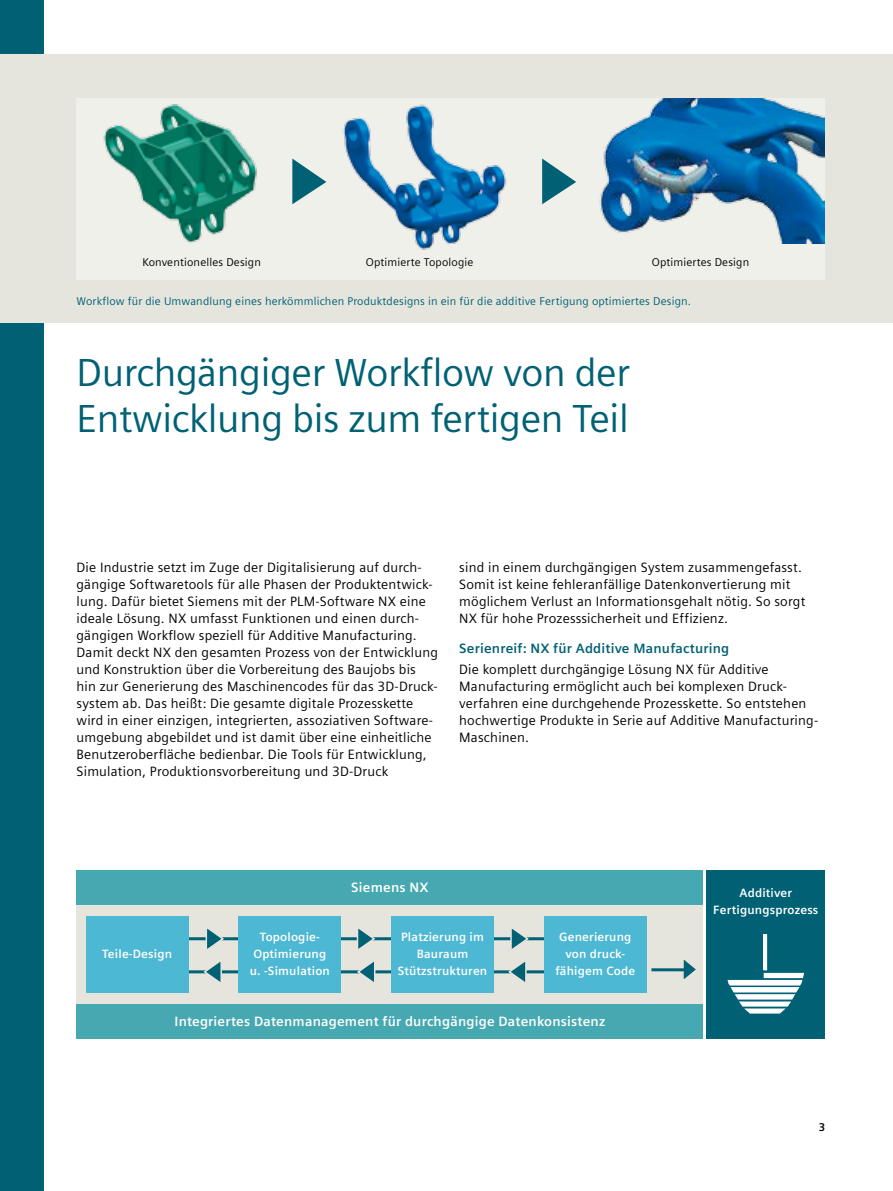
<style>
.page{position:relative;width:893px;height:1191px;background:#fff}
.page>*{position:absolute;margin:0;border:0;box-sizing:border-box;transform-origin:0 0}
.t1{font:39px/46.8px "Siemens Sans Global";letter-spacing:-.01em;color:#006174}
.t2{font:13.5px/17px "Siemens Sans Global";letter-spacing:.015em;color:#000}
.t3{font:700 13.5px "Siemens Sans Global";letter-spacing:.015em;color:#fff}
.t4{font:700 13.5px "Siemens Sans Global";letter-spacing:.015em;color:#006174}
.t5{font:700 12px/17px "Siemens Sans Global";letter-spacing:.015em;color:#fff;text-align:center}
.t6{font:11.25px "Siemens Sans Global";letter-spacing:.015em;color:#006174}
.t7{font:11.25px "Siemens Sans Global";letter-spacing:.015em;color:#000}
.t8{font:700 11.25px "Siemens Sans Global";color:#000}
</style>
<div class="page">
<div style="left:0;top:0;width:44px;height:1191px;background:#006174"></div>
<div style="left:0;top:54px;width:893px;height:269px;background:#e5e4dd"></div>
<div style="left:77px;top:98px;width:748px;height:181px;background:#f0f0eb"></div>
<img style="left:103px;top:104px;width:154px;height:140px">
<img style="left:343px;top:104px;width:164px;height:146px">
<img style="left:599px;top:98px;width:226px;height:146px">
<svg style="left:292px;top:158px;width:34px;height:46px"></svg>
<svg style="left:542px;top:158px;width:34px;height:46px"></svg>
<div style="left:77px;top:873px;width:626px;height:164px;background:#e5e4dd"></div>
<div style="left:707px;top:870px;width:118px;height:168px;background:#006174"></div>
<div style="left:77px;top:870px;width:626px;height:34px;background:#46a8b1"></div>
<div style="left:77px;top:1004px;width:626px;height:34px;background:#46a8b1"></div>
<hr style="left:140px;top:937px;width:472px;height:3px;background:#006174">
<hr style="left:120px;top:970px;width:472px;height:3px;background:#006174">
<svg style="left:507px;top:928px;width:23px;height:54px"></svg>
<svg style="left:355px;top:929px;width:22px;height:53px"></svg>
<svg style="left:202px;top:928px;width:23px;height:54px"></svg>
<div style="left:86px;top:915px;width:102px;height:77px;background:#4db8d3"></div>
<div style="left:239px;top:915px;width:102px;height:77px;background:#4db8d3"></div>
<div style="left:392px;top:915px;width:102px;height:77px;background:#4db8d3"></div>
<div style="left:544px;top:915px;width:102px;height:77px;background:#4db8d3"></div>
<svg style="left:681px;top:960px;width:15px;height:19px"></svg>
<hr style="left:651px;top:968px;width:36px;height:3px;background:#006174">
<svg style="left:727px;top:934px;width:77px;height:79px"></svg>
<hr style="left:764px;top:934px;width:3px;height:36px;background:#fff">
<p class="t7" style="left:142px;top:254px;width:120px">Konventionelles Design</p>
<p class="t7" style="left:366px;top:254px;width:109px">Optimierte Topologie</p>
<p class="t7" style="left:652px;top:254px;width:99px">Optimiertes Design</p>
<p class="t6" style="left:77px;top:292px;width:616px">Workflow für die Umwandlung eines herkömmlichen Produktdesigns in ein für die additive Fertigung optimiertes Design.</p>
<h1 class="t1" style="left:77px;top:350px;width:555px">Durchgängiger Workflow von der<br>Entwicklung bis zum fertigen Teil</h1>
<p class="t2" style="left:77px;top:559px;width:363px">Die Industrie setzt im Zuge der Digitalisierung auf durch&shy;gängige Softwaretools für alle Phasen der Produktentwick&shy;lung. Dafür bietet Siemens mit der PLM-Software NX eine ideale Lösung. NX umfasst Funktionen und einen durch&shy;gängigen Workflow speziell für Additive Manufacturing.<br>Damit deckt NX den gesamten Prozess von der Entwicklung und Konstruktion über die Vorbereitung des Baujobs bis hin zur Generierung des Maschinencodes für das 3D-Druck&shy;system ab. Das heißt: Die gesamte digitale Prozesskette wird in einer einzigen, integrierten, assoziativen Software&shy;umgebung abgebildet und ist damit über eine einheitliche Benutzeroberfläche bedienbar. Die Tools für Entwicklung, Simulation, Produktionsvorbereitung und 3D-Druck</p>
<p class="t2" style="left:459px;top:559px;width:348px">sind in einem durchgängigen System zusammengefasst.<br>Somit ist keine fehleranfällige Datenkonvertierung mit möglichem Verlust an Informationsgehalt nötig. So sorgt NX für hohe Prozesssicherheit und Effizienz.</p>
<p class="t4" style="left:459px;top:640px;width:272px">Serienreif: NX für Additive Manufacturing</p>
<p class="t2" style="left:459px;top:661px;width:360px">Die komplett durchgängige Lösung NX für Additive Manufacturing ermöglicht auch bei komplexen Druck&shy;verfahren eine durchgehende Prozesskette. So entstehen hochwertige Produkte in Serie auf Additive Manufacturing-Maschinen.</p>
<p class="t5" style="left:102px;top:945px;width:72px">Teile-Design</p>
<p class="t3" style="left:351px;top:879px;width:79px">Siemens NX</p>
<p class="t5" style="left:250px;top:928px;width:82px">Topologie-<br>Optimierung u. -Simulation</p>
<p class="t5" style="left:398px;top:928px;width:91px">Platzierung im<br>Bauraum<br>Stützstrukturen</p>
<p class="t5" style="left:555px;top:928px;width:81px">Generierung von druck&shy;fähigem Code</p>
<p class="t3" style="left:175px;top:1013px;width:432px">Integriertes Datenmanagement für durchgängige Datenkonsistenz</p>
<p class="t5" style="left:713px;top:884px;width:107px">Additiver<br>Fertigungsprozess</p>
<p class="t8" style="left:819px;top:1120px;width:8px">3</p>
</div>
